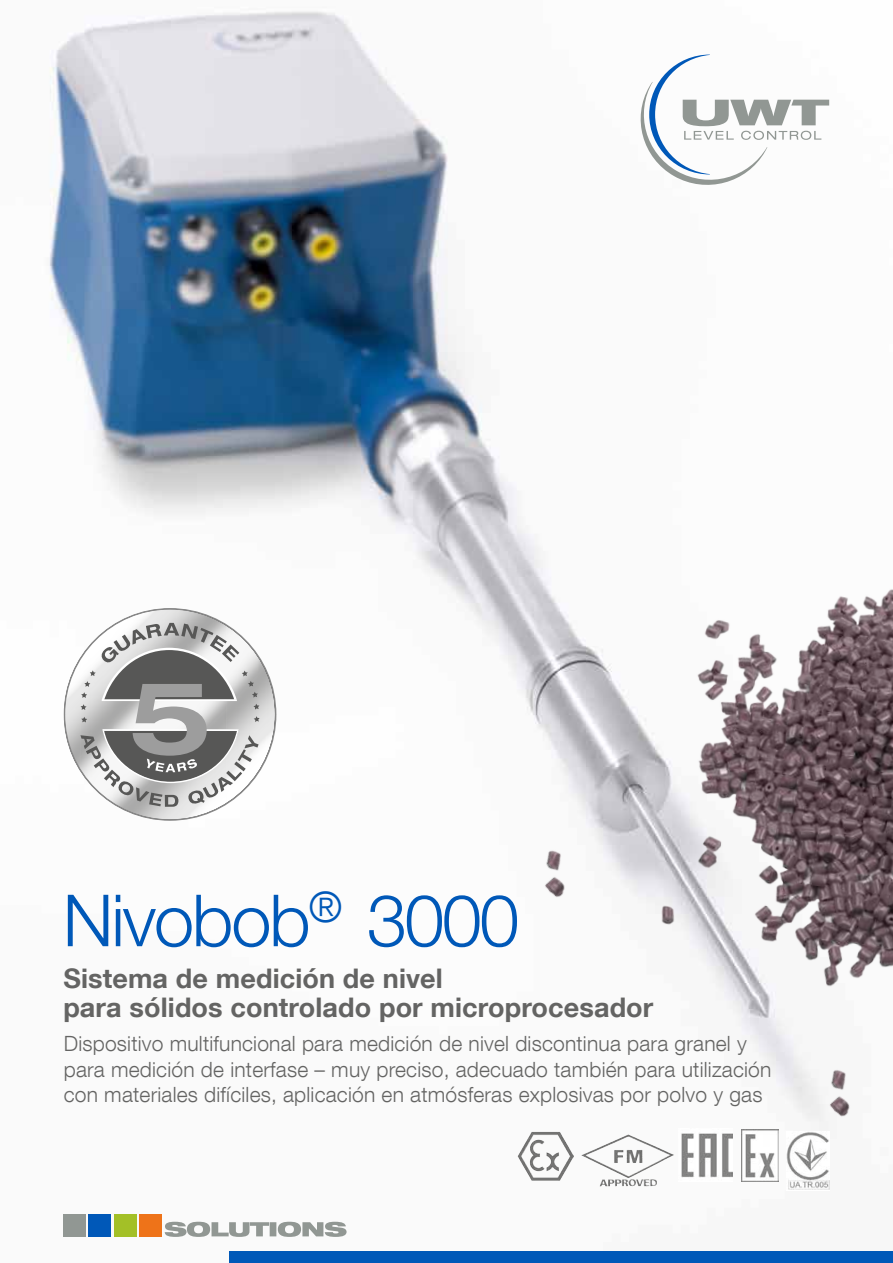
<style>
.page{position:relative;width:893px;height:1263px;background:#fff}
.page>*{position:absolute;margin:0;border:0;box-sizing:border-box;transform-origin:0 0}
.t1{font:300 72px "Helvetica Neue LT Com";letter-spacing:-.03em;color:#0058b8}
.t2{font:700 27px/28.5px "Helvetica Neue LT Com";letter-spacing:.005em;color:#646463}
.t3{font:300 21px/25.5px "Helvetica Neue LT Com";letter-spacing:.01em;color:#646463}
</style>
<div class="page">
<img style="left:49px;top:11px;width:781px;height:1252px">
<svg style="left:631px;top:55px;width:198px;height:136px"></svg>
<div style="left:63px;top:1215px;width:23px;height:22px;background:#919793"></div>
<div style="left:89px;top:1215px;width:22px;height:22px;background:#0058b8"></div>
<div style="left:114px;top:1215px;width:22px;height:22px;background:#a3c027"></div>
<div style="left:139px;top:1215px;width:23px;height:22px;background:#ee7319"></div>
<svg style="left:165px;top:1222px;width:182px;height:15px"></svg>
<div style="left:230px;top:1251px;width:663px;height:12px;background:#0058b8"></div>
<img style="left:441px;top:448px;width:452px;height:607px">
<img style="left:513px;top:826px;width:95px;height:100px">
<img style="left:798px;top:1046px;width:95px;height:86px">
<img style="left:518px;top:1132px;width:14px;height:34px">
<img style="left:604px;top:1134px;width:24px;height:11px">
<img style="left:787px;top:1132px;width:43px;height:58px">
<img style="left:679px;top:1128px;width:53px;height:53px">
<img style="left:741px;top:1129px;width:38px;height:52px">
<svg style="left:64px;top:609px;width:211px;height:211px"></svg>
<h1 class="t1" style="left:63px;top:876px;width:458px">Nivobob<sup>®</sup> 3000</h1>
<p class="t2" style="left:63px;top:963px;width:592px">Sistema de medición de nivel<br>para sólidos controlado por microprocesador</p>
<p class="t3" style="left:64px;top:1030px;width:709px">Dispositivo multifuncional para medición de nivel discontinua para granel y para medición de interfase – muy preciso, adecuado también para utilización con materiales difíciles, aplicación en atmósferas explosivas por polvo y gas</p>
</div>
